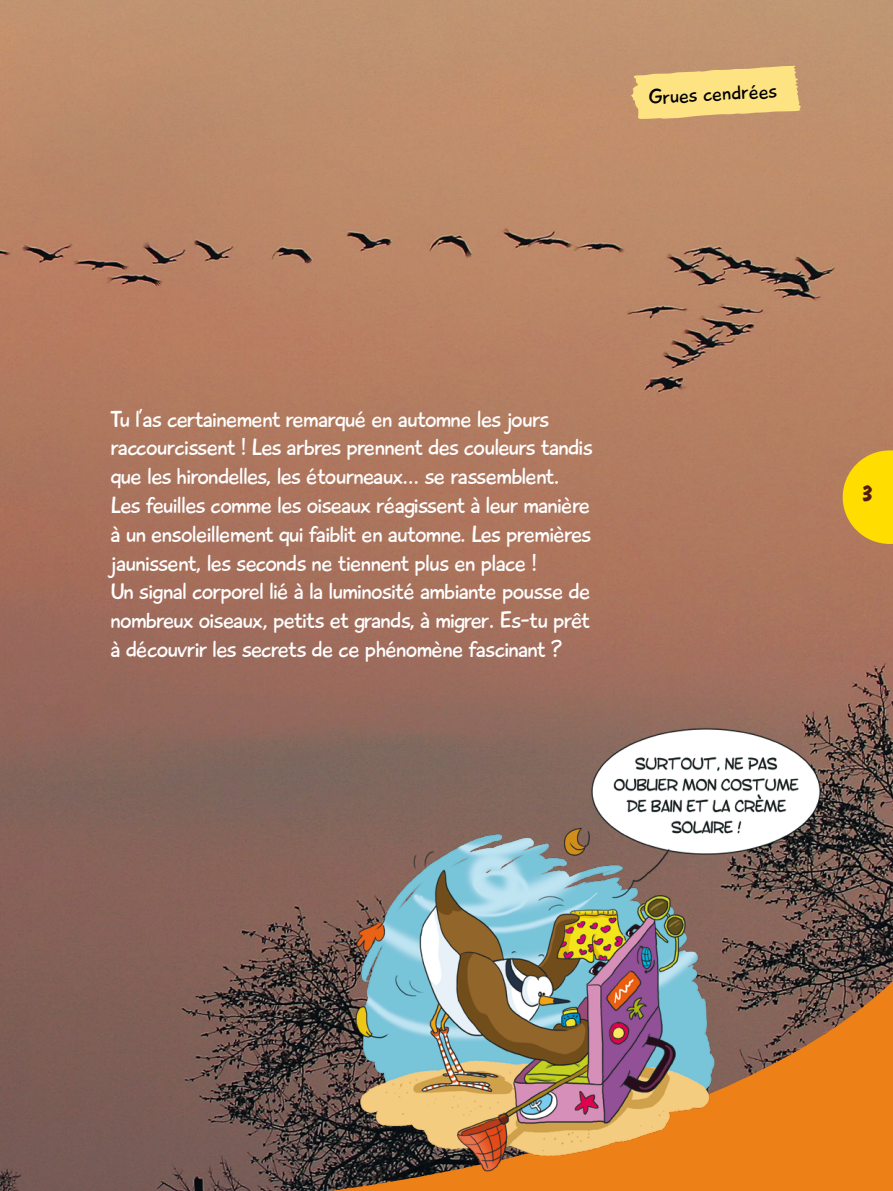
<style>
.page{position:relative;width:893px;height:1191px;background:#fff}
.page>*{position:absolute;margin:0;border:0;box-sizing:border-box;transform-origin:0 0}
.t1{font:24px/28.8px "Playtime With Hot Toddies";letter-spacing:-.03em;color:#fff}
.t2{font:24px "Dom Bold BT";color:#511d13}
.t3{font:21px "Playtime With Hot Toddies";color:#000}
</style>
<div class="page">
<img style="left:0;top:0;width:893px;height:1191px">
<svg style="left:843px;top:450px;width:50px;height:94px;background:#efc913"></svg>
<svg style="left:82px;top:959px;width:811px;height:232px;background:#7b5847"></svg>
<img style="left:631px;top:66px;width:170px;height:53px">
<img style="left:315px;top:704px;width:536px;height:487px">
<p class="t3" style="left:648px;top:84px;width:130px;rotate:-3deg">Grues cendrées</p>
<p class="t1" style="left:111px;top:404px;width:484px">Tu l’as certainement remarqué en automne les jours raccourcissent ! Les arbres prennent des couleurs tandis que les hirondelles, les étourneaux… se rassemblent.<br>Les feuilles comme les oiseaux réagissent à leur manière à un ensoleillement qui faiblit en automne. Les premières jaunissent, les seconds ne tiennent plus en place !<br>Un signal corporel lié à la luminosité ambiante pousse de nombreux oiseaux, petits et grands, à migrer. Es-tu prêt à découvrir les secrets de ce phénomène fascinant ?</p>
<p class="t2" style="left:862px;top:479px;width:13px">3</p>
</div>
